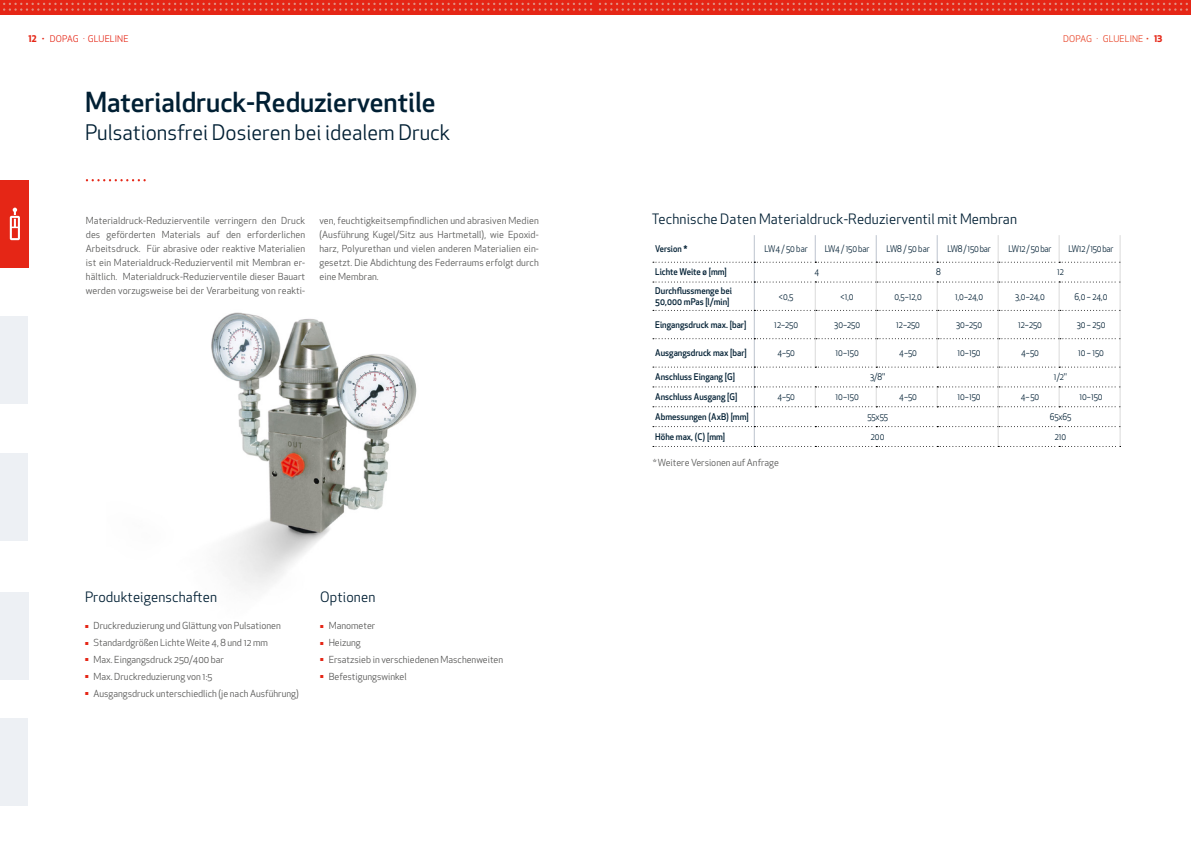
<style>
.page{position:relative;width:1191px;height:842px;background:#fff}
.page>*{position:absolute;margin:0;border:0;box-sizing:border-box;transform-origin:0 0}
.t1{font:500 27px "Apex New";color:#001f33}
.t2{font:21px "Apex New";color:#001f33}
.t3{font:14px "Apex New";letter-spacing:.01em;color:#001f33}
.t4{font:9.5px/14px "Apex New";color:#575756;text-align:justify}
.t5{font:9px "Apex New";color:#001f33;scale:.91 1}
.t6{font:500 9px/10.9px "Apex New";color:#001f33;scale:.95 1}
.t7{font:9px "Apex New";letter-spacing:-.025em;color:#001f33;scale:.91 1}
.t8{font:9px "Apex New";letter-spacing:.005em;color:#e52616}
.t9{font:9px "Apex New";letter-spacing:.005em;color:#e84226}
.t10{font:9px "Apex New";letter-spacing:-.03em;color:#001f33;scale:.91 1}
.t11{font:500 9px "Apex New";color:#001f33;scale:.91 1}
.t12{font:4px "Apex New";color:#e52616}
.s1{font-weight:700}
.s2{font-weight:700;color:#e52616}
</style>
<div class="page">
<div style="left:0;top:317px;width:28px;height:87px;background:#edf0f4"></div>
<div style="left:0;top:453px;width:28px;height:87px;background:#edf0f4"></div>
<div style="left:0;top:719px;width:28px;height:87px;background:#edf0f4"></div>
<div style="left:0;top:592px;width:28px;height:87px;background:#edf0f4"></div>
<img style="left:211px;top:312px;width:206px;height:278px">
<svg style="left:86px;top:179px;width:60px;height:2px"></svg>
<div style="left:0;top:180px;width:28px;height:88px;background:#e52616"></div>
<svg style="left:10px;top:208px;width:10px;height:32px"></svg>
<svg style="left:653px;top:235px;width:467px;height:212px"></svg>
<div style="left:0;top:0;width:595px;height:15px;background:#e52616"></div>
<div style="left:595px;top:0;width:596px;height:15px;background:#e52616"></div>
<svg style="left:599px;top:3px;width:589px;height:8px"></svg>
<svg style="left:3px;top:3px;width:589px;height:8px"></svg>
<p class="t8" style="left:28px;top:33px;width:102px"><span class="s1">12 ·</span> DOPAG · GLUELINE</p>
<p class="t9" style="left:1063px;top:33px;width:101px">DOPAG · GLUELINE <span class="s1">·</span> <span class="s2">13</span></p>
<h1 class="t1" style="left:85px;top:84px;width:352px">Materialdruck-Reduzierventile</h1>
<h2 class="t2" style="left:85px;top:119px;width:367px">Pulsationsfrei Dosieren bei idealem Druck</h2>
<p class="t4" style="left:86px;top:214px;width:221px">Materialdruck-Reduzierventile verringern den Druck des geförderten Materials auf den erforderlichen Arbeitsdruck. Für abrasive oder reaktive Materialien ist ein Materialdruck-Reduzierventil mit Membran er&shy;hältlich. Materialdruck-Reduzierventile dieser Bauart werden vorzugsweise bei der Verarbeitung von reakti-</p>
<p class="t4" style="left:319px;top:214px;width:221px">ven, feuchtigkeitsempfindlichen und abrasiven Medien (Ausführung Kugel/Sitz aus Hartmetall), wie Epoxid&shy;harz, Polyurethan und vielen anderen Materialien ein&shy;gesetzt. Die Abdichtung des Federraums erfolgt durch eine Membran.</p>
<h3 class="t3" style="left:85px;top:588px;width:134px">Produkteigenschaften</h3>
<p class="t12" style="left:85px;top:624px;width:5px">Ї</p>
<p class="t4" style="left:94px;top:619px;width:189px">Druckreduzierung und Glättung von Pulsationen</p>
<p class="t12" style="left:85px;top:641px;width:5px">Ї</p>
<p class="t4" style="left:94px;top:636px;width:176px">Standardgrößen Lichte Weite 4, 8 und 12 mm</p>
<p class="t12" style="left:85px;top:657px;width:5px">Ї</p>
<p class="t4" style="left:94px;top:652px;width:132px">Max. Eingangsdruck 250/400 bar</p>
<p class="t12" style="left:85px;top:674px;width:5px">Ї</p>
<p class="t4" style="left:94px;top:669px;width:120px">Max. Druckreduzierung von 1:5</p>
<p class="t12" style="left:85px;top:691px;width:5px">Ї</p>
<p class="t4" style="left:94px;top:686px;width:207px">Ausgangsdruck unterschiedlich (je nach Ausführung)</p>
<h3 class="t3" style="left:320px;top:588px;width:57px">Optionen</h3>
<p class="t12" style="left:320px;top:624px;width:5px">Ї</p>
<p class="t4" style="left:329px;top:619px;width:48px">Manometer</p>
<p class="t12" style="left:320px;top:641px;width:5px">Ї</p>
<p class="t4" style="left:329px;top:636px;width:34px">Heizung</p>
<p class="t12" style="left:320px;top:657px;width:5px">Ї</p>
<p class="t4" style="left:329px;top:652px;width:176px">Ersatzsieb in verschiedenen Maschenweiten</p>
<p class="t12" style="left:320px;top:674px;width:5px">Ї</p>
<p class="t4" style="left:329px;top:669px;width:79px">Befestigungswinkel</p>
<h3 class="t3" style="left:652px;top:210px;width:367px">Technische Daten Materialdruck-Reduzierventil mit Membran</h3>
<p class="t11" style="left:655px;top:243px;width:37px">Version *</p>
<p class="t5" style="left:764px;top:243px;width:49px">LW4 / 50 bar</p>
<p class="t5" style="left:824px;top:243px;width:51px">LW4 / 150 bar</p>
<p class="t5" style="left:886px;top:243px;width:49px">LW8 / 50 bar</p>
<p class="t7" style="left:947px;top:243px;width:49px">LW8 / 150 bar</p>
<p class="t7" style="left:1008px;top:243px;width:49px">LW12 / 50 bar</p>
<p class="t10" style="left:1068px;top:243px;width:51px">LW12 / 150 bar</p>
<p class="t6" style="left:655px;top:267px;width:77px">Lichte Weite ø [mm]</p>
<p class="t5" style="left:814px;top:267px;width:7px">4</p>
<p class="t5" style="left:936px;top:267px;width:7px">8</p>
<p class="t5" style="left:1057px;top:267px;width:9px">12</p>
<p class="t6" style="left:655px;top:285px;width:82px">Durchflussmenge bei<br>50,000 mPas [l/min]</p>
<p class="t5" style="left:779px;top:291px;width:17px">&lt;0,5</p>
<p class="t5" style="left:840px;top:291px;width:16px">&lt;1,0</p>
<p class="t5" style="left:894px;top:291px;width:32px">0,5–12,0</p>
<p class="t5" style="left:955px;top:291px;width:32px">1,0–24,0</p>
<p class="t5" style="left:1015px;top:291px;width:34px">3,0–24,0</p>
<p class="t5" style="left:1074px;top:291px;width:38px">6,0 – 24,0</p>
<p class="t6" style="left:655px;top:319px;width:97px">Eingangsdruck max. [bar]</p>
<p class="t5" style="left:774px;top:319px;width:28px">12–250</p>
<p class="t5" style="left:834px;top:319px;width:30px">30–250</p>
<p class="t5" style="left:896px;top:319px;width:28px">12–250</p>
<p class="t5" style="left:956px;top:319px;width:30px">30–250</p>
<p class="t5" style="left:1018px;top:319px;width:28px">12–250</p>
<p class="t5" style="left:1076px;top:319px;width:33px">30 – 250</p>
<p class="t6" style="left:655px;top:347px;width:98px">Ausgangsdruck max [bar]</p>
<p class="t5" style="left:777px;top:347px;width:21px">4–50</p>
<p class="t5" style="left:835px;top:347px;width:27px">10–150</p>
<p class="t5" style="left:899px;top:347px;width:21px">4–50</p>
<p class="t5" style="left:957px;top:347px;width:27px">10–150</p>
<p class="t5" style="left:1021px;top:347px;width:21px">4–50</p>
<p class="t5" style="left:1078px;top:347px;width:30px">10 – 150</p>
<p class="t6" style="left:655px;top:371px;width:85px">Anschluss Eingang [G]</p>
<p class="t5" style="left:870px;top:371px;width:18px">3/8''</p>
<p class="t5" style="left:1054px;top:371px;width:16px">1/2''</p>
<p class="t6" style="left:655px;top:391px;width:88px">Anschluss Ausgang [G]</p>
<p class="t5" style="left:777px;top:391px;width:21px">4–50</p>
<p class="t5" style="left:835px;top:391px;width:27px">10–150</p>
<p class="t5" style="left:899px;top:391px;width:21px">4–50</p>
<p class="t5" style="left:957px;top:391px;width:27px">10–150</p>
<p class="t5" style="left:1020px;top:391px;width:22px">4–50</p>
<p class="t5" style="left:1079px;top:391px;width:27px">10–150</p>
<p class="t6" style="left:655px;top:411px;width:100px">Abmessungen (AxB) [mm]</p>
<p class="t5" style="left:867px;top:411px;width:24px">55x55</p>
<p class="t5" style="left:1049px;top:411px;width:25px">65x65</p>
<p class="t6" style="left:655px;top:431px;width:75px">Höhe max, (C) [mm]</p>
<p class="t5" style="left:871px;top:431px;width:16px">200</p>
<p class="t5" style="left:1054px;top:431px;width:14px">210</p>
<p class="t4" style="left:653px;top:456px;width:127px">* Weitere Versionen auf Anfrage</p>
</div>
